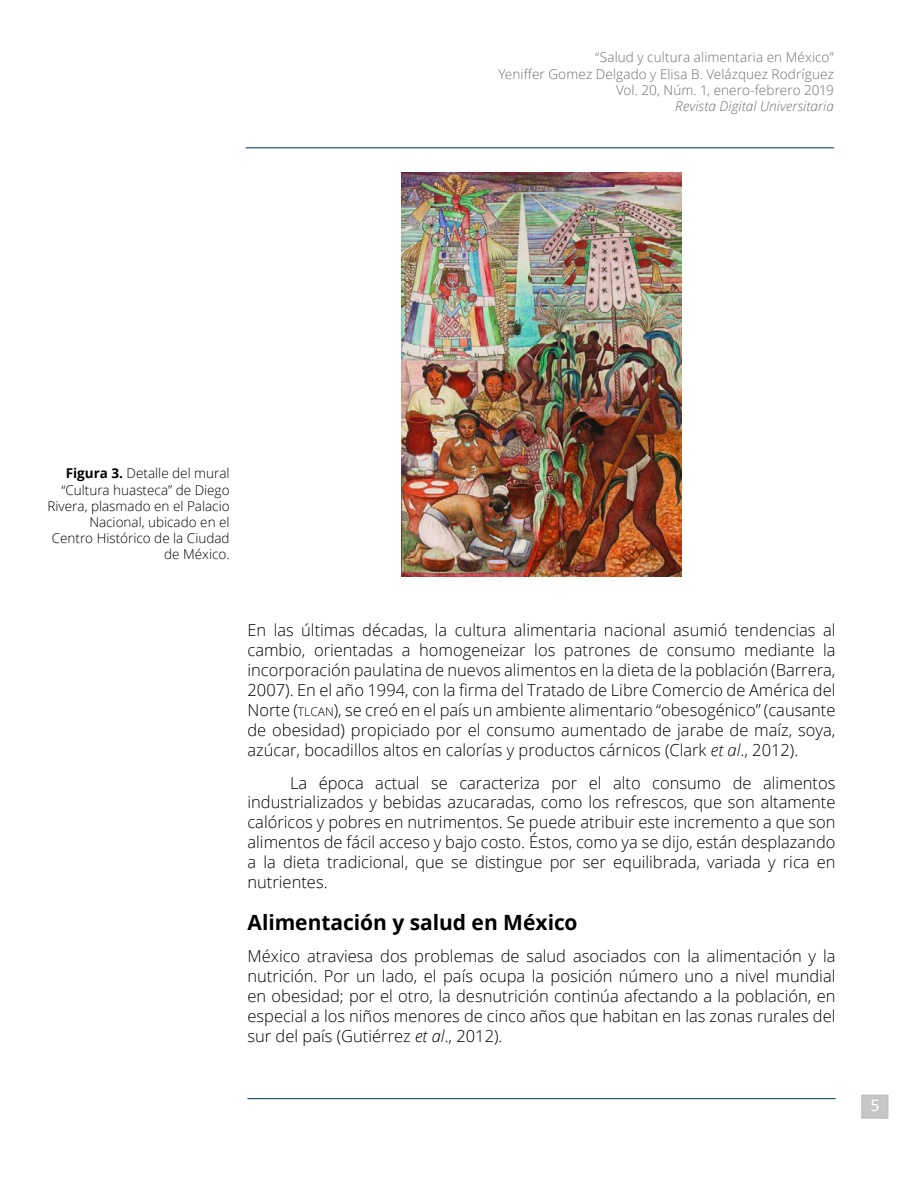
<style>
.page{position:relative;width:918px;height:1188px;background:#fff}
.page>*{position:absolute;margin:0;border:0;box-sizing:border-box;transform-origin:0 0}
.t1{font:700 21px "Open Sans";letter-spacing:-.005em;color:#000}
.t2{font:300 16.5px/19.8px "Open Sans";color:#000;text-align:justify}
.t3{font:15px "Verdana";color:#fff}
.t4{font:300 13.5px/16.2px "Open Sans";color:#000;text-align:right}
.t5{font:300 13.5px/16.2px "Open Sans";letter-spacing:.01em;color:#706f6f;text-align:right}
.t6{font:italic 300 13.5px "Open Sans";letter-spacing:.005em;color:#706f6f}
.s1{font-weight:700}
.s2{font-size:12.15px}
.s3{font-style:italic}
</style>
<div class="page">
<div style="left:861px;top:1095px;width:27px;height:24px;background:#c6c6c6"></div>
<hr style="left:244px;top:147px;width:591px;height:2px;background:#45768a">
<hr style="left:246px;top:148px;width:588px;height:1px;background:#064965">
<hr style="left:246px;top:1098px;width:591px;height:2px;background:#d9dee1">
<hr style="left:248px;top:1098px;width:588px;height:1px;background:#064965">
<img style="left:402px;top:172px;width:279px;height:404px">
<p class="t5" style="left:498px;top:49px;width:337px">“Salud y cultura alimentaria en México”<br>Yeniffer Gomez Delgado y Elisa B. Velázquez Rodríguez<br>Vol. 20, Núm. 1, enero-febrero 2019</p>
<p class="t6" style="left:675px;top:97px;width:160px">Revista Digital Universitaria</p>
<p class="t4" style="left:48px;top:465px;width:184px"><span class="s1">Figura 3.</span> Detalle del mural “Cultura huasteca” de Diego<br>Rivera, plasmado en el Palacio<br>Nacional, ubicado en el<br>Centro Histórico de la Ciudad de México.</p>
<p class="t2" style="left:247px;top:620px;width:590px">En las últimas décadas, la cultura alimentaria nacional asumió tendencias al cambio, orientadas a homogeneizar los patrones de consumo mediante la incorporación paulatina de nuevos alimentos en la dieta de la población (Barrera, 2007). En el año 1994, con la firma del Tratado de Libre Comercio de América del Norte (<span class="s2">TLCAN</span>), se creó en el país un ambiente alimentario “obesogénico” (causante de obesidad) propiciado por el consumo aumentado de jarabe de maíz, soya, azúcar, bocadillos altos en calorías y productos cárnicos (Clark <span class="s3">et al</span>., 2012).</p>
<p class="t2" style="left:247px;top:772px;width:590px;text-indent:43px">La época actual se caracteriza por el alto consumo de alimentos industrializados y bebidas azucaradas, como los refrescos, que son altamente calóricos y pobres en nutrimentos. Se puede atribuir este incremento a que son alimentos de fácil acceso y bajo costo. Éstos, como ya se dijo, están desplazando a la dieta tradicional, que se distingue por ser equilibrada, variada y rica en nutrientes.</p>
<p class="t1" style="left:248px;top:907px;width:332px">Alimentación y salud en México</p>
<p class="t2" style="left:248px;top:946px;width:590px">México atraviesa dos problemas de salud asociados con la alimentación y la nutrición. Por un lado, el país ocupa la posición número uno a nivel mundial en obesidad; por el otro, la desnutrición continúa afectando a la población, en especial a los niños menores de cinco años que habitan en las zonas rurales del sur del país (Gutiérrez <span class="s3">et al</span>., 2012).</p>
<p class="t3" style="left:870px;top:1096px;width:11px">5</p>
</div>
